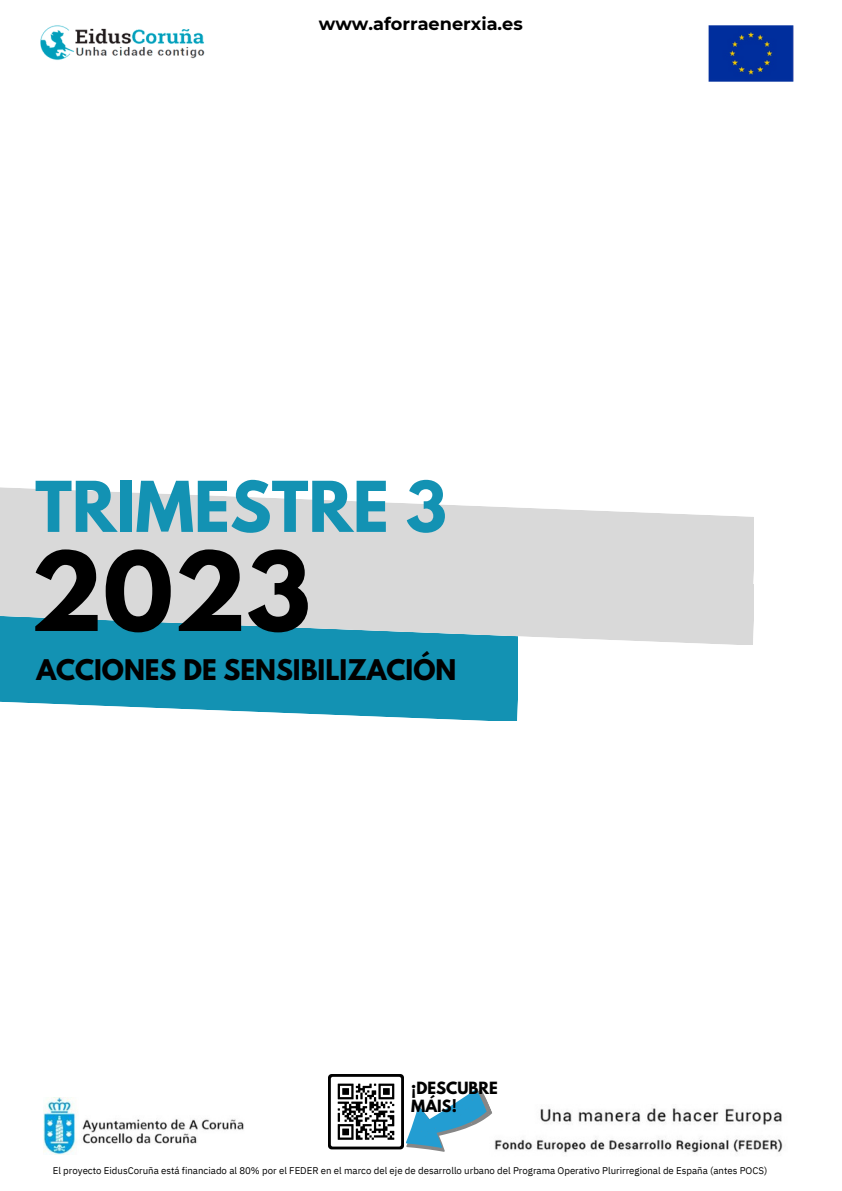
<style>
.page{position:relative;width:842px;height:1191px;background:#fff}
.page>*{position:absolute;margin:0;border:0;box-sizing:border-box;transform-origin:0 0}
.t1{font:700 97px "League Spartan";color:#000}
.t2{font:700 62px "League Spartan";color:#1392b3}
.t3{font:700 25.2px "League Spartan";color:#000}
.t4{font:700 17.7px "Montserrat";color:#000}
.t5{font:700 14.9px/18px "League Spartan";color:#000}
.t6{font:9.7px "IBM Plex Sans";color:#000}
</style>
<div class="page">
<svg style="left:0;top:644px;width:518px;height:76px;background:#2c9dbb"></svg>
<svg style="left:0;top:487px;width:390px;height:16px"></svg>
<svg style="left:0;top:594px;width:754px;height:50px;background:#a9c8d0"></svg>
<div style="left:0;top:503px;width:754px;height:91px;background:#d9d9d9"></div>
<img style="left:41px;top:25px;width:164px;height:35px">
<img style="left:708px;top:25px;width:86px;height:57px">
<img style="left:499px;top:1108px;width:284px;height:45px">
<img style="left:44px;top:1097px;width:200px;height:57px">
<img style="left:329px;top:1074px;width:75px;height:76px">
<svg style="left:394px;top:1082px;width:105px;height:70px"></svg>
<p class="t4" style="left:319px;top:13px;width:205px">www.aforraenerxia.es</p>
<p class="t2" style="left:35px;top:476px;width:413px">TRIMESTRE 3</p>
<p class="t1" style="left:30px;top:543px;width:282px">2023</p>
<p class="t3" style="left:36px;top:657px;width:421px">ACCIONES DE SENSIBILIZACIÓN</p>
<p class="t5" style="left:411px;top:1080px;width:88px">¡DESCUBRE<br>MÁIS!</p>
<p class="t6" style="left:53px;top:1163px;width:716px">El proyecto EidusCoruña está financiado al 80% por el FEDER en el marco del eje de desarrollo urbano del Programa Operativo Plurirregional de España (antes POCS)</p>
</div>
